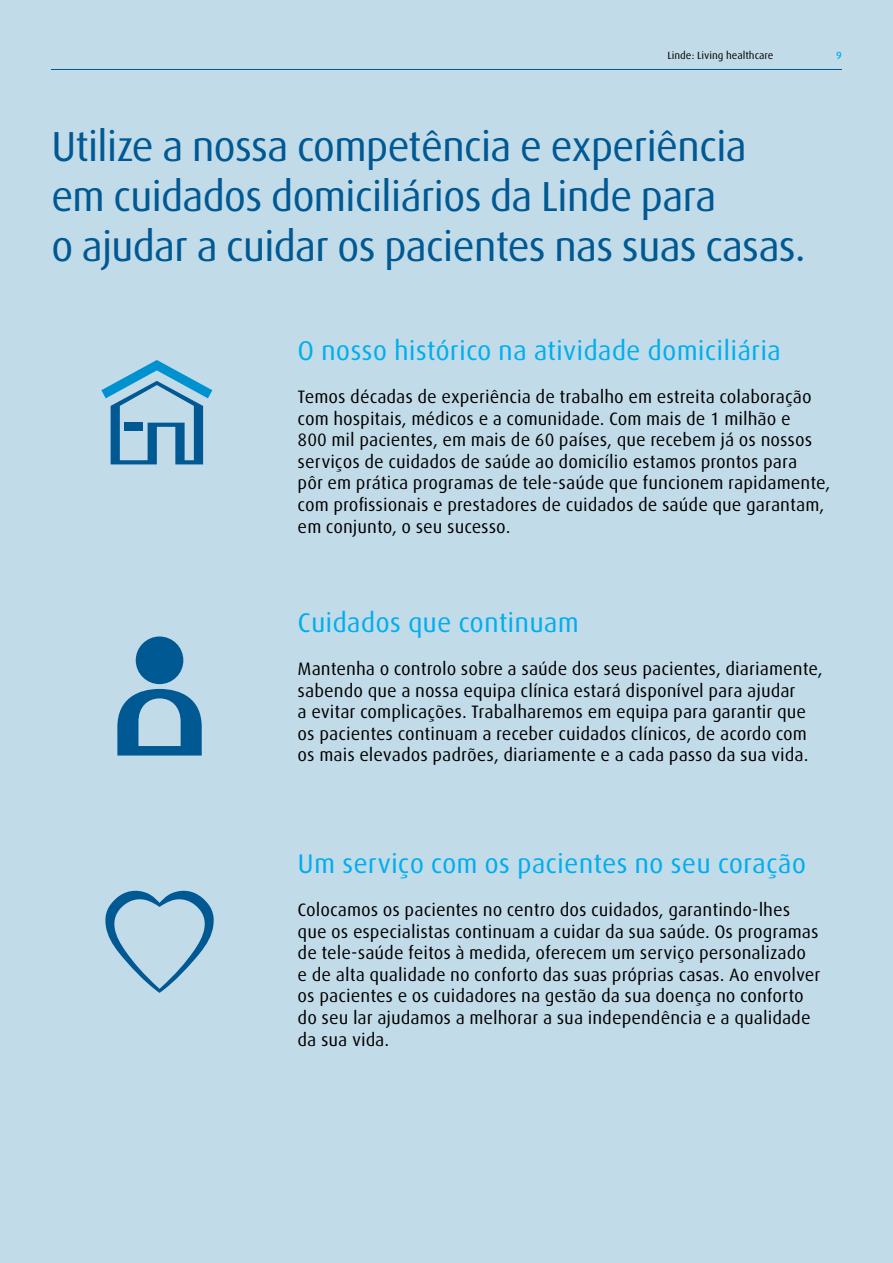
<style>
.page{position:relative;width:893px;height:1263px;background:#c2dbe8}
.page>*{position:absolute;margin:0;border:0;box-sizing:border-box;transform-origin:0 0}
.t1{font:42px/50.4px "Linde Dax Global";letter-spacing:-.03em;color:#005993}
.t2{font:27px "Linde Dax Global";color:#00aeef}
.t3{font:18px/21.6px "Linde Dax Global";color:#000}
.t4{font:10.5px "Linde Dax Global";color:#000}
.t5{font:500 10.5px "Linde Dax Global";color:#00aeef}
</style>
<div class="page">
<hr style="left:51px;top:69px;width:791px;height:1px;background:#005993">
<svg style="left:101px;top:360px;width:111px;height:104px"></svg>
<div style="left:125px;top:423px;width:18px;height:8px;background:#005993"></div>
<svg style="left:105px;top:890px;width:109px;height:103px"></svg>
<div style="left:136px;top:636px;width:47px;height:48px;background:#005993;border-radius:50%"></div>
<svg style="left:117px;top:689px;width:85px;height:66px"></svg>
<p class="t4" style="left:667px;top:50px;width:108px">Linde: Living healthcare</p>
<h1 class="t1" style="left:51px;top:121px;width:756px">Utilize a nossa competência e experiência em cuidados domiciliários da Linde para<br>o ajudar a cuidar os pacientes nas suas casas.</h1>
<p class="t5" style="left:836px;top:50px;width:7px">9</p>
<h2 class="t2" style="left:298px;top:335px;width:485px">O nosso histórico na atividade domiciliária</h2>
<p class="t3" style="left:298px;top:386px;width:534px">Temos décadas de experiência de trabalho em estreita colaboração com hospitais, médicos e a comunidade. Com mais de 1 milhão e<br>800 mil pacientes, em mais de 60 países, que recebem já os nossos serviços de cuidados de saúde ao domicílio estamos prontos para<br>pôr em prática programas de tele-saúde que funcionem rapidamente, com profissionais e prestadores de cuidados de saúde que garantam, em conjunto, o seu sucesso.</p>
<h2 class="t2" style="left:298px;top:607px;width:283px">Cuidados que continuam</h2>
<p class="t3" style="left:298px;top:658px;width:526px">Mantenha o controlo sobre a saúde dos seus pacientes, diariamente, sabendo que a nossa equipa clínica estará disponível para ajudar<br>a evitar complicações. Trabalharemos em equipa para garantir que os pacientes continuam a receber cuidados clínicos, de acordo com os mais elevados padrões, diariamente e a cada passo da sua vida.</p>
<h2 class="t2" style="left:298px;top:848px;width:510px">Um serviço com os pacientes no seu coração</h2>
<p class="t3" style="left:298px;top:899px;width:524px">Colocamos os pacientes no centro dos cuidados, garantindo-lhes que os especialistas continuam a cuidar da sua saúde. Os programas de tele-saúde feitos à medida, oferecem um serviço personalizado<br>e de alta qualidade no conforto das suas próprias casas. Ao envolver os pacientes e os cuidadores na gestão da sua doença no conforto do seu lar ajudamos a melhorar a sua independência e a qualidade da sua vida.</p>
</div>
